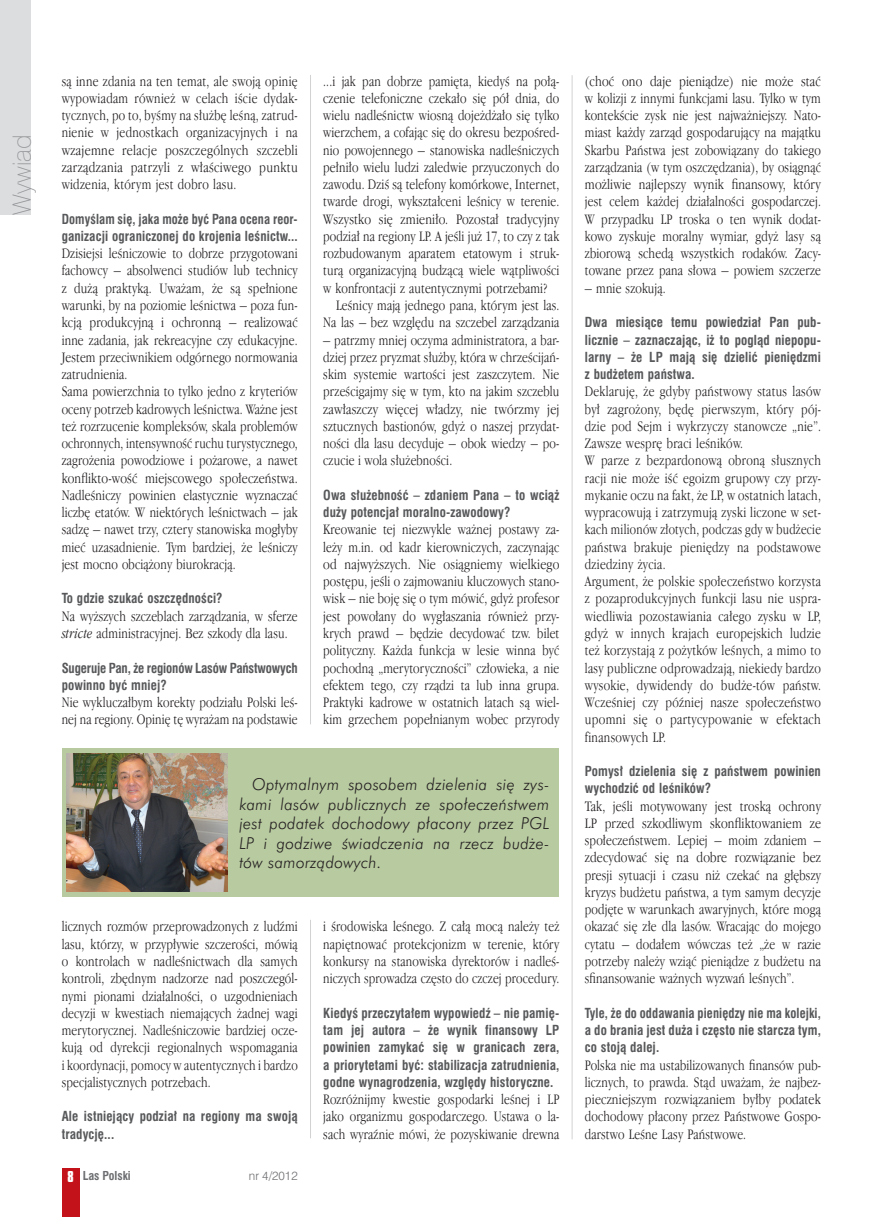
<style>
.page{position:relative;width:872px;height:1217px;background:#fff}
.page>*{position:absolute;margin:0;border:0;box-sizing:border-box;transform-origin:0 0}
.t1{font:100 25.2px "Swiss 721 PL";color:#939598}
.t2{font:italic 300 16.5px/19.5px "Futura PL";letter-spacing:.02em;color:#231f20;text-align:justify;scale:.96 1}
.t3{font:300 condensed 15px/17.2px "Garamond ITCPL";letter-spacing:.01em;color:#231f20;text-align:justify;scale:.96 1}
.t4{font:300 condensed 15px/17.2px "Garamond ITCPL";letter-spacing:.01em;color:#231f20;text-align:justify}
.t5{font:700 condensed 13.5px/17.2px "Swiss 721 PL";letter-spacing:.01em;color:#57585a;scale:.96 1}
.t6{font:700 condensed 13.5px/17.2px "Swiss 721 PL";letter-spacing:.01em;color:#57585a;text-align:justify;scale:.93 1}
.t7{font:700 condensed 13.5px/17.2px "Swiss 721 PL";letter-spacing:.01em;color:#57585a;scale:.92 1}
.t8{font:700 condensed 13.5px/17.2px "Swiss 721 PL";letter-spacing:-.01em;color:#57585a;scale:.95 1}
.t9{font:700 condensed 12px "Swiss 721 PL";color:#6c6d70}
.t10{font:300 12px "Swiss 721 PL";color:#6c6d70}
.s1{font-style:italic}
.s2{font-family:"Compacta PL";font-stretch:normal;font-size:13.5px;color:#fff}
</style>
<div class="page">
<hr style="left:572px;top:75px;width:1px;height:1063px;background:#d1d2d4">
<hr style="left:310px;top:919px;width:1px;height:218px;background:#d1d2d4">
<div style="left:62px;top:1168px;width:18px;height:48px;background:#c4121a"></div>
<div style="left:0;top:0;width:31px;height:214px;background:#dcdddf"></div>
<div style="left:62px;top:748px;width:496px;height:148px;background:#b8caa0"></div>
<img style="left:67px;top:753px;width:160px;height:138px">
<hr style="left:310px;top:75px;width:1px;height:649px;background:#d1d2d4">
<h1 class="t1" style="left:7px;top:215px;width:82px;rotate:-90deg">Wywiad</h1>
<p class="t3" style="left:62px;top:72px;width:247px">sà inne zdania na ten temat, ale swojà opini´ wypowiadam równie˝ w celach iÊcie dydak&shy;tycznych, po to, byÊmy na s∏u˝b´ leÊnà, zatrud&shy;nienie w jednostkach organizacyjnych i na wzajemne relacje poszczególnych szczebli zarzàdzania patrzyli z w∏aÊciwego punktu widzenia, którym jest dobro lasu.</p>
<p class="t7" style="left:62px;top:210px;width:258px">DomyÊlam si´, jaka mo˝e byç Pana ocena reor&shy;ganizacji ograniczonej do krojenia leÊnictw...</p>
<p class="t3" style="left:62px;top:245px;width:247px;text-align:left">Dzisiejsi leÊniczowie to dobrze przygotowani fachowcy – absolwenci studiów lub technicy z du˝à praktykà. Uwa˝am, ˝e sà spe∏nione warunki, by na poziomie leÊnictwa – poza fun&shy;kcjà produkcyjnà i ochronnà – realizowaç inne zadania, jak rekreacyjne czy edukacyjne.<br>Jestem przeciwnikiem odgórnego normowania zatrudnienia.<br>Sama powierzchnia to tylko jedno z kryteriów oceny potrzeb kadrowych leÊnictwa. Wa˝ne jest te˝ rozrzucenie kompleksów, skala problemów ochronnych, intensywnoÊç ruchu turystycznego, zagro˝enia powodziowe i po˝arowe, a nawet konflikto-woÊç miejscowego spo∏eczeƒstwa.<br>NadleÊniczy powinien elastycznie wyznaczaç liczb´ etatów. W niektórych leÊnictwach – jak sadz´ – nawet trzy, cztery stanowiska mog∏yby mieç uzasadnienie. Tym bardziej, ˝e leÊniczy jest mocno obcià˝ony biurokracjà.</p>
<p class="t5" style="left:62px;top:589px;width:169px">To gdzie szukaç oszcz´dnoÊci?</p>
<p class="t3" style="left:62px;top:607px;width:247px">Na wy˝szych szczeblach zarzàdzania, w sferze <span class="s1">stricte</span> administracyjnej. Bez szkody dla lasu.</p>
<p class="t8" style="left:62px;top:658px;width:250px">Sugeruje Pan, ˝e regionów Lasów Paƒstwowych powinno byç mniej?</p>
<p class="t3" style="left:62px;top:693px;width:247px">Nie wyklucza∏bym korekty podzia∏u Polski leÊ&shy;nej na regiony. Opini´ t´ wyra˝am na podstawie</p>
<p class="t3" style="left:323px;top:72px;width:247px">...i jak pan dobrze pami´ta, kiedyÊ na po∏à-</p>
<p class="t3" style="left:323px;top:89px;width:247px">czenie telefoniczne czeka∏o si´ pó∏ dnia, do</p>
<p class="t3" style="left:323px;top:107px;width:247px">wielu nadleÊnictw wiosnà doje˝d˝a∏o si´ tylko</p>
<p class="t3" style="left:323px;top:124px;width:247px">wierzchem, a cofajàc si´ do okresu bezpoÊred-</p>
<p class="t3" style="left:323px;top:141px;width:247px">nio powojennego – stanowiska nadleÊniczych</p>
<p class="t3" style="left:323px;top:158px;width:247px">pe∏ni∏o wielu ludzi zaledwie przyuczonych do</p>
<p class="t3" style="left:323px;top:176px;width:247px">zawodu. DziÊ sà telefony komórkowe, Internet,</p>
<p class="t3" style="left:323px;top:193px;width:247px">twarde drogi, wykszta∏ceni leÊnicy w terenie.</p>
<p class="t4" style="left:323px;top:210px;width:238px">Wszystko si´ zmieni∏o. Pozosta∏ tradycyjny</p>
<p class="t3" style="left:323px;top:227px;width:247px">podzia∏ na regiony LP. A jeÊli ju˝ 17, to czy z tak</p>
<p class="t3" style="left:323px;top:245px;width:247px">rozbudowanym aparatem etatowym i struk-</p>
<p class="t3" style="left:323px;top:262px;width:247px">turà organizacyjnà budzàcà wiele wàtpliwoÊci</p>
<p class="t3" style="left:323px;top:279px;width:235px">w konfrontacji z autentycznymi potrzebami?</p>
<p class="t3" style="left:336px;top:296px;width:234px">LeÊnicy majà jednego pana, którym jest las.</p>
<p class="t3" style="left:323px;top:314px;width:247px">Na las – bez wzgl´du na szczebel zarzàdzania</p>
<p class="t3" style="left:323px;top:331px;width:247px">– patrzmy mniej oczyma administratora, a bar&shy;dziej przez pryzmat s∏u˝by, która w chrzeÊcijaƒ&shy;skim systemie wartoÊci jest zaszczytem. Nie przeÊcigajmy si´ w tym, kto na jakim szczeblu zaw∏aszczy wi´cej w∏adzy, nie twórzmy jej sztucznych bastionów, gdy˝ o naszej przydat&shy;noÊci dla lasu decyduje – obok wiedzy – po&shy;czucie i wola s∏u˝ebnoÊci.</p>
<p class="t5" style="left:323px;top:486px;width:247px">Owa s∏u˝ebnoÊç – zdaniem Pana – to wcià˝ du˝y potencja∏ moralno-zawodowy?</p>
<p class="t3" style="left:323px;top:521px;width:247px">Kreowanie tej niezwykle wa˝nej postawy za&shy;le˝y m.in. od kadr kierowniczych, zaczynajàc od najwy˝szych. Nie osiàgniemy wielkiego post´pu, jeÊli o zajmowaniu kluczowych stano&shy;wisk – nie boj´ si´ o tym mówiç, gdy˝ profesor jest powo∏any do wyg∏aszania równie˝ przy&shy;krych prawd – b´dzie decydowaç tzw. bilet polityczny. Ka˝da funkcja w lesie winna byç pochodnà „merytorycznoÊci” cz∏owieka, a nie efektem tego, czy rzàdzi ta lub inna grupa.<br>Praktyki kadrowe w ostatnich latach sà wiel&shy;kim grzechem pope∏nianym wobec przyrody</p>
<p class="t2" style="left:239px;top:774px;width:324px;text-indent:13px">Optymalnym sposobem dzielenia si´ zys&shy;kami lasów publicznych ze spo∏eczeƒstwem jest podatek dochodowy p∏acony przez PGL LP i godziwe Êwiadczenia na rzecz bud˝e&shy;tów samorzàdowych.</p>
<p class="t3" style="left:62px;top:917px;width:247px">licznych rozmów przeprowadzonych z ludêmi lasu, którzy, w przyp∏ywie szczeroÊci, mówià o kontrolach w nadleÊnictwach dla samych kontroli, zb´dnym nadzorze nad poszczegól&shy;nymi pionami dzia∏alnoÊci, o uzgodnieniach decyzji w kwestiach niemajàcych ˝adnej wagi merytorycznej. NadleÊniczowie bardziej ocze&shy;kujà od dyrekcji regionalnych wspomagania i koordynacji, pomocy w autentycznych i bardzo specjalistycznych potrzebach.</p>
<p class="t5" style="left:62px;top:1107px;width:247px">Ale istniejàcy podzia∏ na regiony ma swojà tradycj´...</p>
<p class="t9" style="left:68px;top:1167px;width:65px"><span class="s2">8</span> Las Polski</p>
<p class="t10" style="left:249px;top:1167px;width:50px">nr 4/2012</p>
<p class="t3" style="left:323px;top:917px;width:247px">i Êrodowiska leÊnego. Z ca∏à mocà nale˝y te˝ napi´tnowaç protekcjonizm w terenie, który konkursy na stanowiska dyrektorów i nadleÊ&shy;niczych sprowadza cz´sto do czczej procedury.</p>
<p class="t5" style="left:323px;top:1003px;width:247px;text-align:justify">KiedyÊ przeczyta∏em wypowiedê – nie pami´- tam jej autora – ˝e wynik finansowy LP powinien zamykaç si´ w granicach zera, a priorytetami byç: stabilizacja zatrudnienia, godne wynagrodzenia, wzgl´dy historyczne.</p>
<p class="t3" style="left:323px;top:1090px;width:247px">Rozró˝nijmy kwestie gospodarki leÊnej i LP jako organizmu gospodarczego. Ustawa o la&shy;sach wyraênie mówi, ˝e pozyskiwanie drewna</p>
<p class="t4" style="left:585px;top:72px;width:238px">(choç ono daje pieniàdze) nie mo˝e staç w kolizji z innymi funkcjami lasu. Tylko w tym kontekÊcie zysk nie jest najwa˝niejszy. Nato&shy;miast ka˝dy zarzàd gospodarujàcy na majàtku Skarbu Paƒstwa jest zobowiàzany do takiego zarzàdzania (w tym oszcz´dzania), by osiàgnàç mo˝liwie najlepszy wynik finansowy, który jest celem ka˝dej dzia∏alnoÊci gospodarczej.<br>W przypadku LP troska o ten wynik dodat&shy;kowo zyskuje moralny wymiar, gdy˝ lasy sà zbiorowà schedà wszystkich rodaków. Zacy&shy;towane przez pana s∏owa – powiem szczerze</p>
<p class="t3" style="left:585px;top:279px;width:86px">– mnie szokujà.</p>
<p class="t5" style="left:585px;top:313px;width:247px;text-align:justify">Dwa miesiàce temu powiedzia∏ Pan pub&shy;licznie – zaznaczajàc, i˝ to poglàd niepopu&shy;larny – ˝e LP majà si´ dzieliç pieni´dzmi z bud˝etem paƒstwa.</p>
<p class="t3" style="left:585px;top:383px;width:247px;text-align:left">Deklaruj´, ˝e gdyby paƒstwowy status lasów by∏ zagro˝ony, b´d´ pierwszym, który pój&shy;dzie pod Sejm i wykrzyczy stanowcze „nie”.<br>Zawsze wespr´ braci leÊników.<br>W parze z bezpardonowà obronà s∏usznych racji nie mo˝e iÊç egoizm grupowy czy przy&shy;mykanie oczu na fakt, ˝e LP, w ostatnich latach, wypracowujà i zatrzymujà zyski liczone w set&shy;kach milionów z∏otych, podczas gdy w bud˝ecie paƒstwa brakuje pieni´dzy na podstawowe dziedziny ˝ycia.<br>Argument, ˝e polskie spo∏eczeƒstwo korzysta z pozaprodukcyjnych funkcji lasu nie uspra&shy;wiedliwia pozostawiania ca∏ego zysku w LP, gdy˝ w innych krajach europejskich ludzie te˝ korzystajà z po˝ytków leÊnych, a mimo to lasy publiczne odprowadzajà, niekiedy bardzo wysokie, dywidendy do bud˝e-tów paƒstw.<br>WczeÊniej czy póêniej nasze spo∏eczeƒstwo upomni si´ o partycypowanie w efektach finansowych LP.</p>
<p class="t5" style="left:585px;top:762px;width:247px">Pomys∏ dzielenia si´ z paƒstwem powinien wychodziç od leÊników?</p>
<p class="t4" style="left:585px;top:797px;width:238px">Tak, jeÊli motywowany jest troskà ochrony LP przed szkodliwym skonfliktowaniem ze spo∏eczeƒstwem. Lepiej – moim zdaniem – zdecydowaç si´ na dobre rozwiàzanie bez presji sytuacji i czasu ni˝ czekaç na g∏´bszy kryzys bud˝etu paƒstwa, a tym samym decyzje podj´te w warunkach awaryjnych, które mogà okazaç si´ z∏e dla lasów. Wracajàc do mojego cytatu – doda∏em wówczas te˝ „˝e w razie potrzeby nale˝y wziàç pieniàdze z bud˝etu na sfinansowanie wa˝nych wyzwaƒ leÊnych”.</p>
<p class="t6" style="left:585px;top:1003px;width:255px">Tyle, ˝e do oddawania pieni´dzy nie ma kolejki, a do brania jest du˝a i cz´sto nie starcza tym, co stojà dalej.</p>
<p class="t3" style="left:585px;top:1055px;width:247px">Polska nie ma ustabilizowanych finansów pub&shy;licznych, to prawda. Stàd uwa˝am, ˝e najbez&shy;pieczniejszym rozwiàzaniem by∏by podatek dochodowy p∏acony przez Paƒstwowe Gospo&shy;darstwo LeÊne Lasy Paƒstwowe.</p>
</div>
